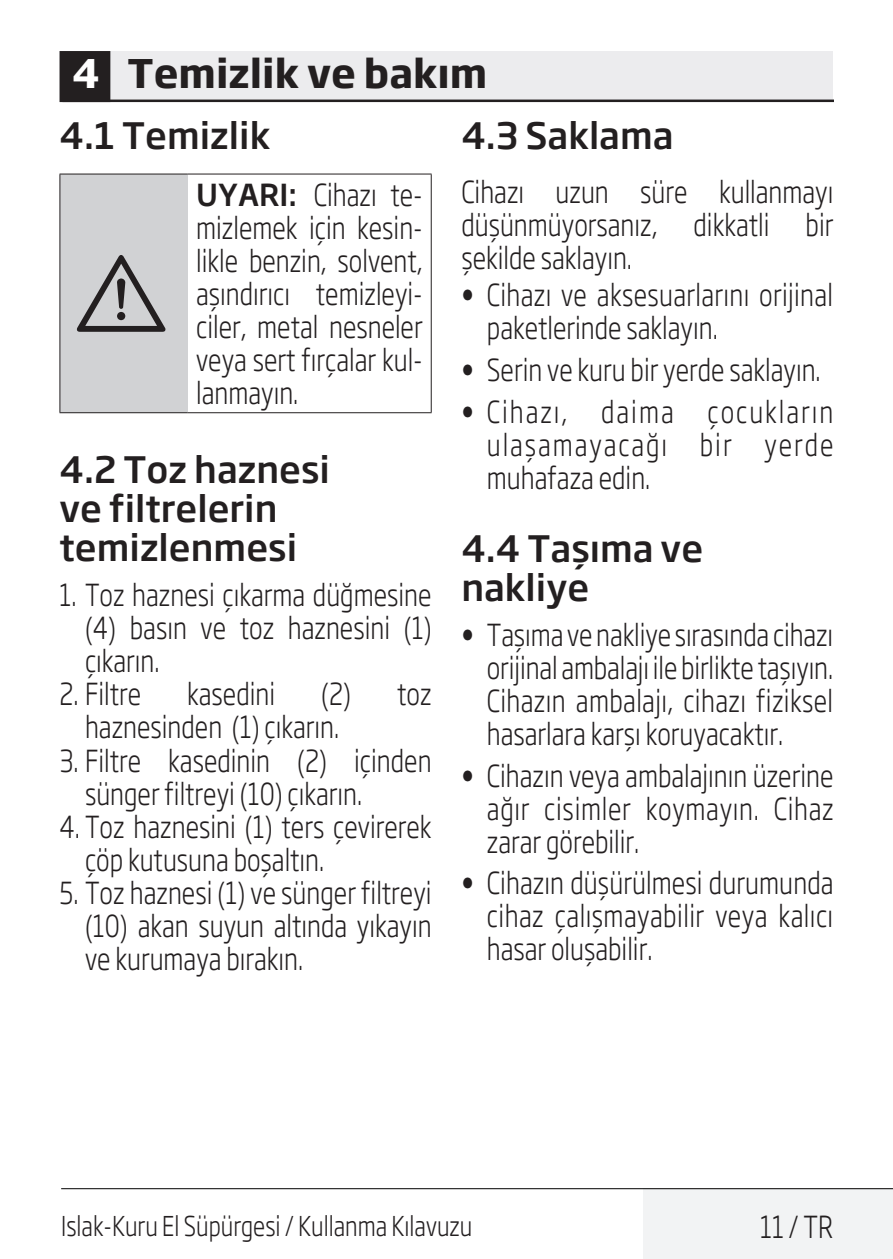
<style>
.page{position:relative;width:893px;height:1259px;background:#fff}
.page>*{position:absolute;margin:0;border:0;box-sizing:border-box;transform-origin:0 0}
.t1{font:96px "ZIWARNUN";color:#231f20}
.Unite_Baslik_Icerik{font:700 39px "Soho Gothic Pro";color:#231f20}
.Alt_Baslik_Icerik{font:500 36px/39px "Soho Gothic Pro";color:#231f20}
.Duz_Metin{font:300 30px/33px "Soho Gothic Pro";color:#231f20;text-align:justify;scale:.8 1}
.t2{font:300 27px "Soho Gothic Pro";color:#231f20;scale:.8 1}
.s1{color:#fff}
.s2{font-weight:500}
</style>
<div class="page">
<div style="left:644px;top:1188px;width:249px;height:71px;background:#f2f3f4"></div>
<hr style="left:61px;top:1188px;width:832px;height:1px;background:#000">
<div style="left:62px;top:51px;width:771px;height:50px;background:#ececee"></div>
<hr style="left:62px;top:100px;width:771px;height:2px;background:#231f20">
<div style="left:61px;top:53px;width:48px;height:48px;background:#231f20"></div>
<div style="left:60px;top:51px;width:50px;height:51px;border:3px solid #231f20"></div>
<div style="left:60px;top:174px;width:128px;height:239px;background:#d1d2d4"></div>
<hr style="left:188px;top:173px;width:244px;height:1px;background:#231f20">
<hr style="left:431px;top:174px;width:1px;height:238px;background:#231f20">
<hr style="left:188px;top:412px;width:244px;height:1px;background:#231f20">
<hr style="left:60px;top:412px;width:128px;height:1px;background:#231f20">
<hr style="left:60px;top:173px;width:128px;height:1px;background:#231f20">
<hr style="left:59px;top:174px;width:1px;height:238px;background:#231f20">
<p class="Unite_Baslik_Icerik" style="left:72px;top:42px;width:417px"><span class="s1">4</span> Temizlik ve bakım</p>
<p class="Alt_Baslik_Icerik" style="left:60px;top:114px;width:212px">4.1 Temizlik</p>
<p class="Alt_Baslik_Icerik" style="left:461px;top:114px;width:214px">4.3 Saklama</p>
<p class="Duz_Metin" style="left:461px;top:174px;width:467px">Cihazı uzun süre kullanmayı düşünmüyorsanız, dikkatli bir şekilde saklayın.</p>
<p class="Duz_Metin" style="left:487px;top:277px;width:434px;text-indent:-26px"><span class="s2">•</span> Cihazı ve aksesuarlarını orijinal paketlerinde saklayın.</p>
<p class="Duz_Metin" style="left:461px;top:352px;width:451px"><span class="s2">•</span> Serin ve kuru bir yerde saklayın.</p>
<p class="Duz_Metin" style="left:487px;top:393px;width:435px;text-indent:-26px"><span class="s2">•</span> Cihazı, daima çocukların ulaşamayacağı bir yerde muhafaza edin.</p>
<p class="Duz_Metin" style="left:196px;top:177px;width:285px"><span class="s2">UYARI:</span> Cihazı te&shy;mizlemek için kesin&shy;likle benzin, solvent, aşındırıcı temizleyi&shy;ciler, metal nesneler veya sert fırçalar kul&shy;lanmayın.</p>
<p class="t1" style="left:77px;top:242px;width:94px">A</p>
<p class="Alt_Baslik_Icerik" style="left:60px;top:447px;width:272px">4.2 Toz haznesi ve filtrelerin temizlenmesi</p>
<p class="Duz_Metin" style="left:85px;top:577px;width:435px;text-indent:-26px">1. Toz haznesi çıkarma düğmesine (4) basın ve toz haznesini (1) çıkarın.</p>
<p class="Duz_Metin" style="left:60px;top:676px;width:104px">2. Filtre</p>
<p class="Duz_Metin" style="left:187px;top:676px;width:112px">kasedini</p>
<p class="Alt_Baslik_Icerik" style="left:461px;top:526px;width:243px">4.4 Taşıma ve nakliye</p>
<p class="Duz_Metin" style="left:487px;top:617px;width:434px;text-indent:-26px"><span class="s2">•</span> Taşıma ve nakliye sırasında cihazı orijinal ambalajı ile birlikte taşıyın.<br>Cihazın ambalajı, cihazı fiziksel hasarlara karşı koruyacaktır.</p>
<p class="Duz_Metin" style="left:487px;top:757px;width:435px;text-indent:-26px"><span class="s2">•</span> Cihazın veya ambalajının üzerine ağır cisimler koymayın. Cihaz zarar görebilir.</p>
<p class="Duz_Metin" style="left:487px;top:865px;width:435px;text-indent:-26px"><span class="s2">•</span> Cihazın düşürülmesi durumunda cihaz çalışmayabilir veya kalıcı hasar oluşabilir.</p>
<p class="Duz_Metin" style="left:85px;top:676px;width:435px;text-indent:236px">(2) toz haznesinden (1) çıkarın.</p>
<p class="Duz_Metin" style="left:85px;top:742px;width:435px;text-indent:-26px">3. Filtre kasedinin (2) içinden sünger filtreyi (10) çıkarın.</p>
<p class="Duz_Metin" style="left:85px;top:808px;width:435px;text-indent:-26px">4. Toz haznesini (1) ters çevirerek çöp kutusuna boşaltın.</p>
<p class="Duz_Metin" style="left:85px;top:874px;width:435px;text-indent:-26px">5. Toz haznesi (1) ve sünger filtreyi (10) akan suyun altında yıkayın ve kurumaya bırakın.</p>
<p class="t2" style="left:61px;top:1205px;width:516px">Islak-Kuru El Süpürgesi / Kullanma Kılavuzu</p>
<p class="Duz_Metin" style="left:760px;top:1208px;width:92px">11 / TR</p>
</div>
